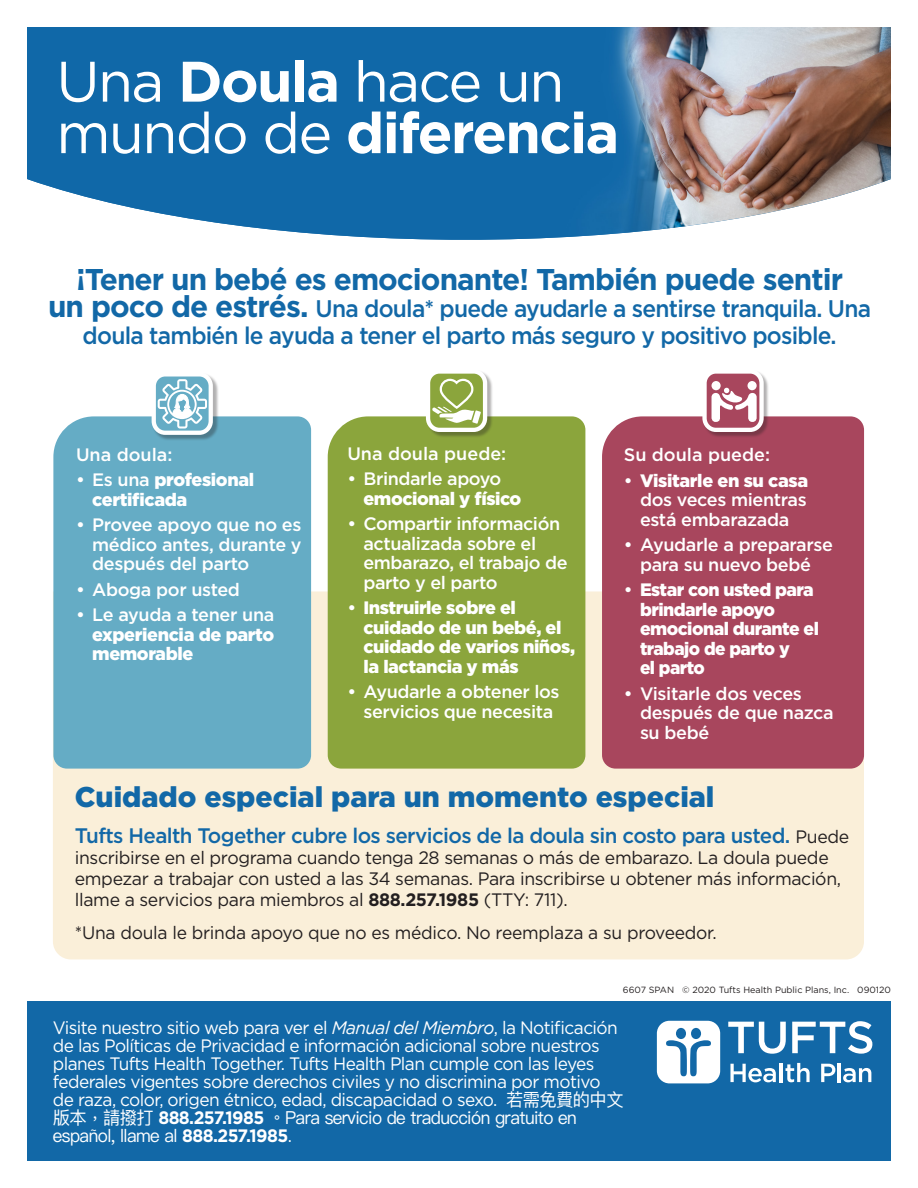
<style>
.page{position:relative;width:918px;height:1188px;background:#fff}
.page>*{position:absolute;margin:0;border:0;box-sizing:border-box;transform-origin:0 0}
.t1{font:57px/51.4px "Gotham";letter-spacing:-.03em;color:#fff}
.Blue_Gotham_Headers{font:700 30px "Gotham";letter-spacing:-.035em;color:#1268a7}
.Blue_Gotham_Headers-2{font:900 28.5px "Gotham";color:#1268a7}
.Blue_Gotham_Headers-3{font:500 24px/27px "Gotham";letter-spacing:-.035em;color:#1268a7;text-align:center;scale:.95 1}
.Blue_Gotham_Headers-4{font:500 21px "Gotham";letter-spacing:-.03em;color:#1268a7}
.Blue_Gotham_Headers-5{font:18px/18px "Gotham";letter-spacing:-.035em;color:#fff;scale:.96 1}
.Blue_Gotham_Headers-6{font:500 18px/19.5px "Gotham";letter-spacing:-.02em;color:#fff;text-align:justify}
.Blue_Gotham_Headers-7{font:18px/21px "Gotham";letter-spacing:-.02em;color:#231f20}
.Blue_Gotham_Headers-8{font:900 18px/19.5px "Gotham";letter-spacing:-.025em;color:#fff}
.Blue_Gotham_Headers-9{font:500 18px "Gotham";color:#fff}
.t2{font:9px "Gotham";color:#231f20}
.s1{font-weight:700}
.s2{font-weight:700;font-size:30px}
.s3{font-weight:500}
.s4{font-weight:900}
.s5{font-weight:400;font-size:18px;color:#231f20}
.s6{font-style:italic}
.s7{font-family:"Ping Fang HK"}
</style>
<div class="page">
<img style="left:27px;top:27px;width:864px;height:213px">
<div style="left:53px;top:591px;width:811px;height:368px;background:#faefd9"></div>
<div style="left:53px;top:416px;width:258px;height:353px;background:#65acc5"></div>
<div style="left:328px;top:416px;width:257px;height:353px;background:#8ba53c"></div>
<div style="left:602px;top:416px;width:262px;height:353px;background:#a8465d"></div>
<div style="left:27px;top:1002px;width:864px;height:159px;background:#1268a7"></div>
<svg style="left:728px;top:1022px;width:58px;height:32px"></svg>
<svg style="left:792px;top:1021px;width:80px;height:33px"></svg>
<svg style="left:730px;top:1064px;width:46px;height:18px"></svg>
<hr style="left:780px;top:1063px;width:3px;height:19px;background:#fff">
<svg style="left:786px;top:1063px;width:24px;height:19px"></svg>
<svg style="left:821px;top:1064px;width:14px;height:18px"></svg>
<hr style="left:838px;top:1063px;width:3px;height:19px;background:#fff">
<svg style="left:843px;top:1068px;width:28px;height:14px"></svg>
<div style="left:657px;top:1021px;width:63px;height:62px;background:#fff;border-radius:13px"></div>
<div style="left:691px;top:1028px;width:10px;height:11px;background:#1268a7;border-radius:50%"></div>
<svg style="left:666px;top:1040px;width:45px;height:36px"></svg>
<div style="left:676px;top:1028px;width:10px;height:11px;background:#1268a7;border-radius:50%"></div>
<div style="left:427px;top:370px;width:66px;height:68px;background:#231f20;opacity:.35"></div>
<div style="left:428px;top:371px;width:57px;height:59px;background:#8ba53c;border-radius:12px"></div>
<div style="left:426px;top:369px;width:61px;height:63px;border:4px solid #fff;border-radius:12px"></div>
<svg style="left:432px;top:378px;width:49px;height:46px"></svg>
<div style="left:703px;top:370px;width:67px;height:68px;background:#231f20;opacity:.35"></div>
<div style="left:705px;top:371px;width:57px;height:59px;background:#a8465d;border-radius:12px"></div>
<div style="left:702px;top:369px;width:62px;height:63px;border:4px solid #fff;border-radius:12px"></div>
<div style="left:748px;top:381px;width:9px;height:9px;background:#fff;border-radius:50%"></div>
<div style="left:712px;top:381px;width:9px;height:9px;background:#fff;border-radius:50%"></div>
<svg style="left:712px;top:387px;width:45px;height:35px"></svg>
<div style="left:153px;top:373px;width:66px;height:68px;background:#231f20;opacity:.35"></div>
<svg style="left:154px;top:374px;width:57px;height:59px"></svg>
<div style="left:152px;top:372px;width:61px;height:63px;border:4px solid #fff;border-radius:12px"></div>
<svg style="left:158px;top:379px;width:49px;height:50px"></svg>
<p class="t1" style="left:56px;top:55px;width:564px">Una <span class="s1">Doula</span> hace un mundo de <span class="s1">diferencia</span></p>
<p class="Blue_Gotham_Headers" style="left:76px;top:262px;width:769px">¡Tener un bebé es emocionante! También puede sentir</p>
<p class="Blue_Gotham_Headers-3" style="left:48px;top:295px;width:868px"><span class="s2">un poco de estrés.</span> Una doula* puede ayudarle a sentirse tranquila. Una doula también le ayuda a tener el parto más seguro y positivo posible.</p>
<p class="Blue_Gotham_Headers-9" style="left:76px;top:444px;width:98px">Una doula:</p>
<p class="Blue_Gotham_Headers-8" style="left:92px;top:470px;width:164px;text-indent:-16px"><span class="s3">• Es una</span> profesional certificada</p>
<p class="Blue_Gotham_Headers-6" style="left:92px;top:515px;width:211px;text-indent:-16px">• Provee apoyo que no es médico antes, durante y después del parto</p>
<p class="Blue_Gotham_Headers-6" style="left:76px;top:579px;width:166px">• Aboga por usted</p>
<p class="Blue_Gotham_Headers-8" style="left:92px;top:605px;width:184px;text-align:justify;text-indent:-16px"><span class="s3">• Le ayuda a tener una </span>experiencia de parto memorable</p>
<p class="Blue_Gotham_Headers-9" style="left:347px;top:443px;width:160px">Una doula puede:</p>
<p class="Blue_Gotham_Headers-8" style="left:364px;top:469px;width:159px;text-indent:-16px"><span class="s3">• Brindarle apoyo </span>emocional y físico</p>
<p class="Blue_Gotham_Headers-6" style="left:364px;top:514px;width:206px;text-align:left;text-indent:-16px">• Compartir información actualizada sobre el embarazo, el trabajo de parto y el parto</p>
<p class="Blue_Gotham_Headers-8" style="left:364px;top:598px;width:213px;text-indent:-16px"><span class="s3">•</span> Instruirle sobre el cuidado de un bebé, el cuidado de varios niños, la lactancia y más</p>
<p class="Blue_Gotham_Headers-6" style="left:347px;top:682px;width:214px;text-align:center">• Ayudarle a obtener los servicios que necesita</p>
<p class="Blue_Gotham_Headers-9" style="left:624px;top:445px;width:148px">Su doula puede:</p>
<p class="Blue_Gotham_Headers-6" style="left:640px;top:470px;width:170px;text-indent:-16px">• <span class="s4">Visitarle en su casa </span>dos veces mientras está embarazada</p>
<p class="Blue_Gotham_Headers-6" style="left:624px;top:535px;width:211px;text-align:center">• Ayudarle a prepararse para su nuevo bebé</p>
<p class="Blue_Gotham_Headers-8" style="left:640px;top:580px;width:180px;text-indent:-16px"><span class="s3">•</span> Estar con usted para brindarle apoyo emocional durante el trabajo de parto y<br>el parto</p>
<p class="Blue_Gotham_Headers-6" style="left:640px;top:683px;width:195px;text-align:left;text-indent:-16px">• Visitarle dos veces después de que nazca su bebé</p>
<p class="Blue_Gotham_Headers-2" style="left:75px;top:780px;width:641px">Cuidado especial para un momento especial</p>
<p class="Blue_Gotham_Headers-4" style="left:75px;top:823px;width:776px">Tufts Health Together cubre los servicios de la doula sin costo para usted. <span class="s5">Puede</span></p>
<p class="Blue_Gotham_Headers-7" style="left:75px;top:846px;width:768px">inscribirse en el programa cuando tenga 28 semanas o más de embarazo. La doula puede empezar a trabajar con usted a las 34 semanas. Para inscribirse u obtener más información, llame a servicios para miembros al <span class="s1">888.257.1985</span> (TTY: 711).</p>
<p class="Blue_Gotham_Headers-7" style="left:75px;top:922px;width:643px">*Una doula le brinda apoyo que no es médico. No reemplaza a su proveedor.</p>
<p class="t2" style="left:623px;top:985px;width:270px">6607 SPAN © 2020 Tufts Health Public Plans, Inc. 090120</p>
<p class="Blue_Gotham_Headers-5" style="left:53px;top:1019px;width:596px">Visite nuestro sitio web para ver el <span class="s6">Manual del Miembro</span>, la Notificación de las Políticas de Privacidad e información adicional sobre nuestros planes Tufts Health Together. Tufts Health Plan cumple con las leyes federales vigentes sobre derechos civiles y no discrimina por motivo de raza, color, origen étnico, edad, discapacidad o sexo. <span class="s7">若需免費的中文版本，請撥打</span> <span class="s1">888.257.1985</span> <span class="s7">。Para servicio de traducción gratuito en español, llame al</span> <span class="s1">888.257.1985</span>.</p>
</div>
